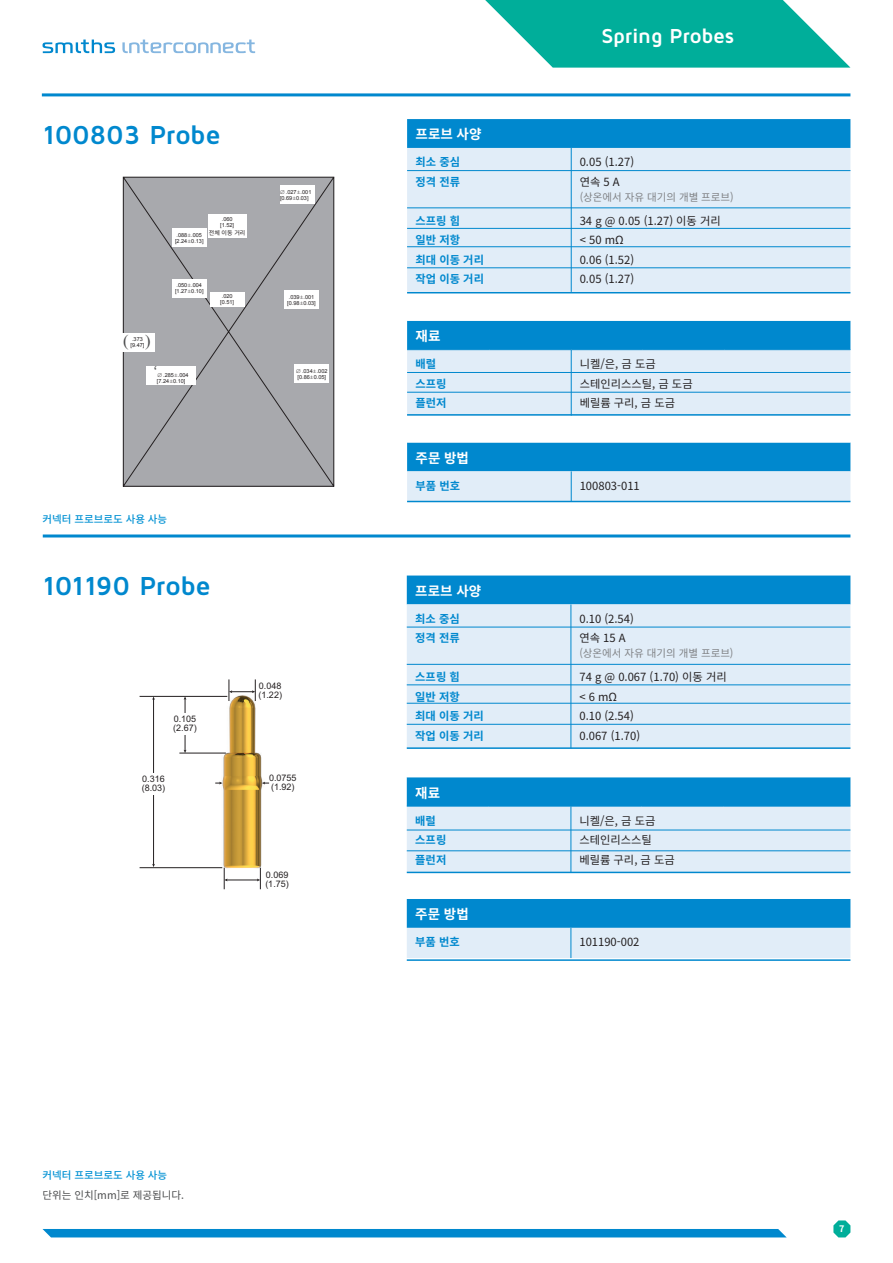
<style>
.page{position:relative;width:893px;height:1263px;background:#fff}
.page>*{position:absolute;margin:0;border:0;box-sizing:border-box;transform-origin:0 0}
.t1{font:700 27px "Maven Pro";letter-spacing:-.015em;color:#0088ce}
.t2{font:700 21px "Maven Pro";letter-spacing:-.015em;color:#fff}
.t3{font:700 13.5px "Noto Sans CJK";color:#fff}
.t4{font:12.75px "Noto Sans CJK";color:#4b4c4d}
.t5{font:11.25px/19.5px "Noto Sans CJK";color:#231f20}
.t6{font:700 11.25px/19.5px "Noto Sans CJK";color:#0088ce}
.t7{font:10.5px "Noto Sans CJK";color:#808285}
.t8{font:500 10.5px "Noto Sans CJK";color:#0693d4}
.t9{font:10.5px "Noto Sans CJK";color:#4b4c4d}
.t10{font:9px/9px "Arial";color:#231f20}
.t11{font:700 9px "Noto Sans CJK";color:#fff}
.t12{font:6px "Noto Sans CJK";color:#231f20}
.t13{font:5.55px/6px "Arial";color:#231f20}
</style>
<div class="page">
<svg style="left:485px;top:0;width:365px;height:68px"></svg>
<svg style="left:43px;top:40px;width:72px;height:13px"></svg>
<svg style="left:122px;top:40px;width:133px;height:13px"></svg>
<svg style="left:833px;top:1220px;width:17px;height:17px"></svg>
<div style="left:43px;top:1229px;width:743px;height:8px;background:#0088ce"></div>
<hr style="left:42px;top:93px;width:808px;height:3px;background:#0088ce">
<div style="left:123px;top:176px;width:212px;height:311px;background:#a8a9ad"></div>
<img style="left:139px;top:679px;width:131px;height:206px">
<hr style="left:153px;top:699px;width:1px;height:166px;background:#231f20">
<hr style="left:185px;top:699px;width:1px;height:52px;background:#231f20">
<hr style="left:140px;top:696px;width:87px;height:1px;background:#231f20">
<hr style="left:140px;top:867px;width:82px;height:1px;background:#231f20">
<svg style="left:229px;top:679px;width:27px;height:22px"></svg>
<div style="left:140px;top:773px;width:27px;height:22px;background:#fff"></div>
<hr style="left:179px;top:753px;width:47px;height:1px;background:#231f20">
<hr style="left:226px;top:880px;width:32px;height:1px;background:#231f20">
<svg style="left:224px;top:868px;width:3px;height:21px"></svg>
<svg style="left:257px;top:868px;width:4px;height:21px"></svg>
<div style="left:171px;top:713px;width:28px;height:22px;background:#fff"></div>
<svg style="left:215px;top:782px;width:8px;height:2px"></svg>
<svg style="left:262px;top:782px;width:7px;height:2px"></svg>
<hr style="left:43px;top:534px;width:807px;height:3px;background:#0088ce">
<div style="left:407px;top:575px;width:443px;height:29px;background:#0088ce"></div>
<svg style="left:407px;top:604px;width:443px;height:354px;background:#bdddf1"></svg>
<svg style="left:407px;top:749px;width:443px;height:150px"></svg>
<hr style="left:571px;top:604px;width:1px;height:144px;background:#0088ce">
<hr style="left:407px;top:806px;width:82px;height:1px;background:#0088ce">
<hr style="left:489px;top:806px;width:82px;height:1px;background:#0088ce">
<hr style="left:571px;top:806px;width:71px;height:1px;background:#0088ce">
<hr style="left:571px;top:806px;width:1px;height:66px;background:#0088ce">
<hr style="left:642px;top:806px;width:82px;height:1px;background:#0088ce">
<hr style="left:724px;top:806px;width:126px;height:1px;background:#0088ce">
<hr style="left:571px;top:928px;width:1px;height:30px;background:#0088ce">
<hr style="left:407px;top:664px;width:443px;height:1px;background:#0088ce">
<hr style="left:407px;top:685px;width:443px;height:1px;background:#0088ce">
<hr style="left:407px;top:703px;width:443px;height:1px;background:#0088ce">
<hr style="left:407px;top:724px;width:443px;height:1px;background:#0088ce">
<hr style="left:407px;top:830px;width:443px;height:1px;background:#0088ce">
<hr style="left:407px;top:850px;width:443px;height:1px;background:#0088ce">
<hr style="left:407px;top:627px;width:443px;height:1px;background:#0088ce">
<hr style="left:407px;top:747px;width:443px;height:2px;background:#0088ce">
<hr style="left:407px;top:872px;width:443px;height:1px;background:#0088ce">
<hr style="left:407px;top:959px;width:443px;height:2px;background:#0088ce">
<svg style="left:407px;top:119px;width:443px;height:29px;background:#0188ce"></svg>
<svg style="left:407px;top:148px;width:443px;height:353px;background:#beddf1"></svg>
<svg style="left:407px;top:293px;width:443px;height:149px"></svg>
<hr style="left:571px;top:148px;width:1px;height:144px;background:#0088ce">
<hr style="left:407px;top:349px;width:82px;height:1px;background:#0088ce">
<hr style="left:489px;top:349px;width:82px;height:1px;background:#0088ce">
<hr style="left:571px;top:349px;width:71px;height:1px;background:#0088ce">
<hr style="left:571px;top:350px;width:1px;height:66px;background:#0088ce">
<hr style="left:642px;top:349px;width:82px;height:1px;background:#0088ce">
<hr style="left:724px;top:349px;width:126px;height:1px;background:#0088ce">
<hr style="left:571px;top:471px;width:1px;height:31px;background:#0088ce">
<hr style="left:407px;top:208px;width:443px;height:1px;background:#0088ce">
<hr style="left:407px;top:228px;width:443px;height:1px;background:#0088ce">
<hr style="left:407px;top:246px;width:443px;height:1px;background:#0088ce">
<hr style="left:407px;top:268px;width:443px;height:1px;background:#0088ce">
<hr style="left:407px;top:372px;width:443px;height:1px;background:#0088ce">
<hr style="left:407px;top:392px;width:443px;height:1px;background:#0088ce">
<hr style="left:407px;top:170px;width:443px;height:1px;background:#0088ce">
<hr style="left:407px;top:292px;width:443px;height:1px;background:#0088ce">
<hr style="left:407px;top:414px;width:443px;height:2px;background:#0088ce">
<hr style="left:407px;top:501px;width:443px;height:1px;background:#0088ce">
<div style="left:280px;top:185px;width:34px;height:19px;background:#fff"></div>
<div style="left:284px;top:291px;width:35px;height:18px;background:#fff"></div>
<div style="left:172px;top:279px;width:34px;height:18px;background:#fff"></div>
<div style="left:210px;top:292px;width:34px;height:14px;background:#fff"></div>
<div style="left:172px;top:228px;width:34px;height:19px;background:#fff"></div>
<div style="left:208px;top:215px;width:38px;height:23px;background:#fff"></div>
<div style="left:120px;top:333px;width:35px;height:18px;background:#fff"></div>
<div style="left:295px;top:365px;width:34px;height:18px;background:#fff"></div>
<div style="left:146px;top:366px;width:50px;height:18px;background:#fff"></div>
<h1 class="t1" style="left:43px;top:118px;width:179px">100803 Probe</h1>
<p class="t13" style="left:220px;top:216px;width:15px">.060 [1.52]</p>
<p class="t12" style="left:209px;top:230px;width:38px">전체 이동 거리</p>
<p class="t13" style="left:175px;top:232px;width:30px">.088 .005 [2.24 0.13]</p>
<p class="t13" style="left:131px;top:336px;width:15px">.373 [9.47]</p>
<p class="t13" style="left:175px;top:282px;width:30px">.050 .004 [1.27 0.10]</p>
<p class="t13" style="left:220px;top:293px;width:15px">.020 [0.51]</p>
<p class="t13" style="left:280px;top:189px;width:33px">∅ .027 .001 [0.69 0.03]</p>
<p class="t13" style="left:287px;top:294px;width:30px">.039 .001 [0.98 0.03]</p>
<p class="t4" style="left:154px;top:365px;width:5px">‘</p>
<p class="t13" style="left:296px;top:368px;width:33px">∅ .034 .002</p>
<p class="t13" style="left:157px;top:372px;width:33px">∅ .285 .004</p>
<p class="t13" style="left:298px;top:374px;width:30px">[0.86 0.05]</p>
<p class="t13" style="left:157px;top:378px;width:30px">[7.24 0.10]</p>
<p class="t8" style="left:43px;top:513px;width:126px">커넥터 프로브로도 사용 사능</p>
<h1 class="t1" style="left:43px;top:568px;width:169px">101190 Probe</h1>
<p class="t10" style="left:173px;top:715px;width:25px">0.105 (2.67)</p>
<p class="t10" style="left:142px;top:774px;width:25px">0.316 (8.03)</p>
<p class="t10" style="left:258px;top:682px;width:25px">0.048 (1.22)</p>
<p class="t10" style="left:269px;top:773px;width:29px">0.0755 (1.92)</p>
<p class="t10" style="left:265px;top:871px;width:25px">0.069 (1.75)</p>
<p class="t3" style="left:416px;top:127px;width:67px">프로브 사양</p>
<p class="t6" style="left:416px;top:153px;width:46px">최소 중심 정격 전류</p>
<p class="t6" style="left:416px;top:211px;width:70px">스프링 힘<br>일반 저항<br>최대 이동 거리 작업 이동 거리</p>
<h2 class="t2" style="left:601px;top:22px;width:134px">Spring Probes</h2>
<p class="t5" style="left:580px;top:153px;width:56px">0.05 (1.27) 연속 5 A</p>
<p class="t7" style="left:580px;top:191px;width:156px">(상온에서 자유 대기의 개별 프로브)</p>
<p class="t5" style="left:580px;top:211px;width:143px">34 g @ 0.05 (1.27) 이동 거리 &lt; 50 mΩ<br>0.06 (1.52)<br>0.05 (1.27)</p>
<p class="t3" style="left:416px;top:329px;width:26px">재료</p>
<p class="t6" style="left:416px;top:354px;width:33px">배럴 스프링 플런저</p>
<p class="t5" style="left:580px;top:354px;width:114px">니켈/은, 금 도금 스테인리스스틸, 금 도금 베릴륨 구리, 금 도금</p>
<p class="t3" style="left:416px;top:450px;width:55px">주문 방법</p>
<p class="t6" style="left:416px;top:476px;width:46px">부품 번호</p>
<p class="t5" style="left:580px;top:476px;width:62px">100803-011</p>
<p class="t3" style="left:415px;top:583px;width:67px">프로브 사양</p>
<p class="t6" style="left:415px;top:609px;width:46px">최소 중심 정격 전류</p>
<p class="t6" style="left:415px;top:668px;width:70px">스프링 힘<br>일반 저항<br>최대 이동 거리 작업 이동 거리</p>
<p class="t5" style="left:579px;top:609px;width:56px">0.10 (2.54) 연속 15 A</p>
<p class="t7" style="left:579px;top:648px;width:156px">(상온에서 자유 대기의 개별 프로브)</p>
<p class="t5" style="left:579px;top:668px;width:149px">74 g @ 0.067 (1.70) 이동 거리 &lt; 6 mΩ<br>0.10 (2.54)<br>0.067 (1.70)</p>
<p class="t3" style="left:415px;top:785px;width:26px">재료</p>
<p class="t6" style="left:415px;top:811px;width:33px">배럴 스프링 플런저</p>
<p class="t5" style="left:579px;top:811px;width:97px">니켈/은, 금 도금 스테인리스스틸 베릴륨 구리, 금 도금</p>
<p class="t3" style="left:415px;top:907px;width:55px">주문 방법</p>
<p class="t6" style="left:415px;top:933px;width:46px">부품 번호</p>
<p class="t5" style="left:579px;top:933px;width:62px">101190-002</p>
<p class="t8" style="left:43px;top:1169px;width:126px">커넥터 프로브로도 사용 사능</p>
<p class="t9" style="left:43px;top:1189px;width:143px">단위는 인치[mm]로 제공됩니다.</p>
<p class="t11" style="left:839px;top:1224px;width:7px">7</p>
</div>
